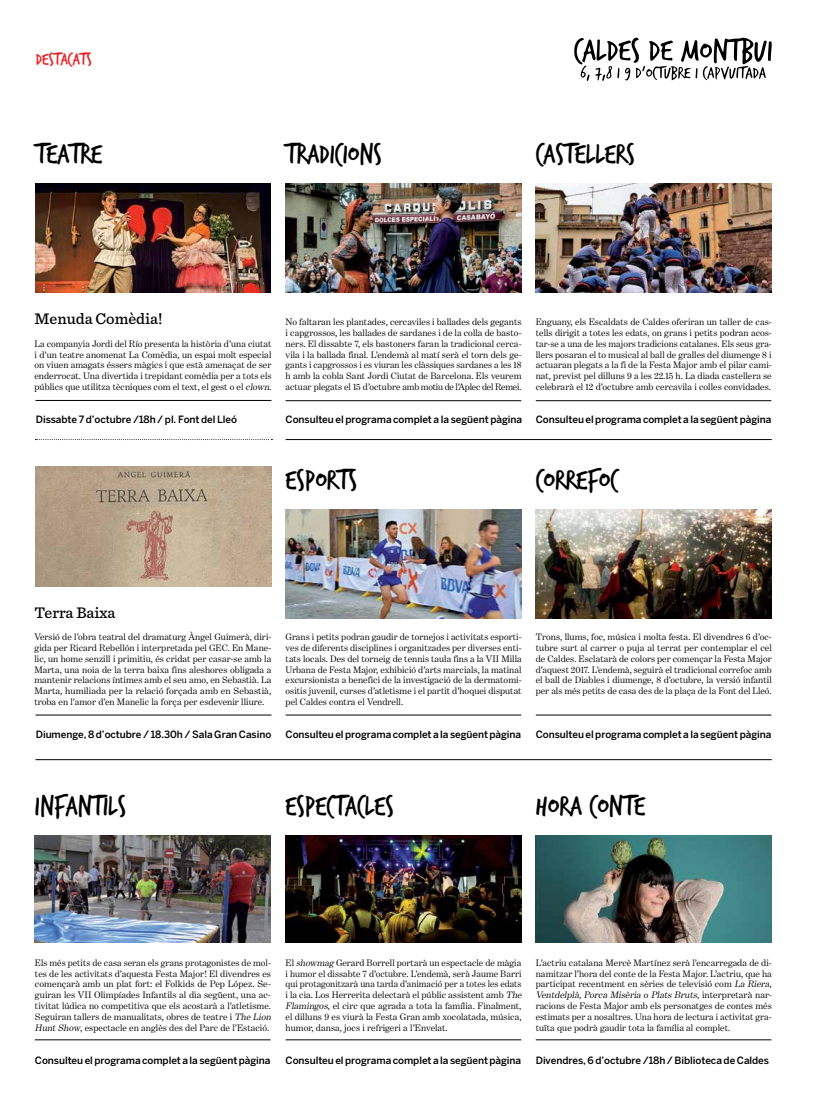
<style>
.page{position:relative;width:820px;height:1106px;background:#fff}
.page>*{position:absolute;margin:0;border:0;box-sizing:border-box;transform-origin:0 0}
.t1{font:30px "Trash Hand";color:#000}
.t2{font:18px "Trash Hand";letter-spacing:.005em;color:#ed1d24}
.t3{font:500 16px "Sentinel";color:#000}
.t4{font:500 10px "Benton Sans";letter-spacing:-.01em;color:#000}
.t5{font:9.5px/10.9px "Benton Modern One";letter-spacing:.005em;color:#000;text-align:justify}
.s1{font-style:italic}
</style>
<div class="page">
<svg style="left:574px;top:37px;width:197px;height:44px"></svg>
<hr style="left:35px;top:759px;width:736px;height:1px;background:#000">
<hr style="left:285px;top:439px;width:486px;height:1px;background:#000">
<svg style="left:35px;top:439px;width:237px;height:1px"></svg>
<img style="left:35px;top:184px;width:235px;height:108px">
<img style="left:35px;top:466px;width:236px;height:120px">
<img style="left:285px;top:184px;width:236px;height:108px">
<img style="left:285px;top:509px;width:236px;height:109px">
<img style="left:285px;top:835px;width:236px;height:108px">
<img style="left:35px;top:835px;width:236px;height:108px">
<img style="left:535px;top:184px;width:236px;height:108px">
<img style="left:535px;top:509px;width:236px;height:109px">
<img style="left:535px;top:835px;width:236px;height:108px">
<hr style="left:285px;top:400px;width:236px;height:1px;background:#000">
<hr style="left:285px;top:714px;width:236px;height:1px;background:#000">
<hr style="left:285px;top:1039px;width:236px;height:1px;background:#000">
<hr style="left:35px;top:1039px;width:235px;height:1px;background:#000">
<hr style="left:35px;top:400px;width:236px;height:1px;background:#000">
<hr style="left:35px;top:714px;width:236px;height:1px;background:#000">
<hr style="left:535px;top:400px;width:236px;height:1px;background:#000">
<hr style="left:535px;top:714px;width:236px;height:1px;background:#000">
<hr style="left:535px;top:1039px;width:236px;height:1px;background:#000">
<h2 class="t2" style="left:36px;top:51px;width:57px">DESTACATS</h2>
<h1 class="t1" style="left:35px;top:139px;width:68px">TEATRE</h1>
<h1 class="t1" style="left:285px;top:139px;width:98px">TRADICIONS</h1>
<h1 class="t1" style="left:535px;top:139px;width:101px">CASTELLERS</h1>
<h3 class="t3" style="left:34px;top:306px;width:130px">Menuda Comèdia!</h3>
<p class="t5" style="left:34px;top:338px;width:238px">La companyia Jordi del Río presenta la història d’una ciutat i d’un teatre anomenat La Comèdia, un espai molt especial on viuen amagats éssers màgics i que està amenaçat de ser enderrocat. Una divertida i trepidant comèdia per a tots els públics que utilitza tècniques com el text, el gest o el <span class="s1">clown</span>.</p>
<p class="t4" style="left:36px;top:413px;width:203px">Dissabte 7 d’octubre /18h / pl. Font del Lleó</p>
<p class="t5" style="left:285px;top:316px;width:237px">No faltaran les plantades, cercaviles i ballades dels gegants i capgrossos, les ballades de sardanes i de la colla de basto&shy;ners. El dissabte 7, els bastoners faran la tradicional cerca&shy;vila i la ballada final. L’endemà al matí serà el torn dels ge&shy;gants i capgrossos i es viuran les clàssiques sardanes a les 18 h amb la cobla Sant Jordi Ciutat de Barcelona. Els veurem actuar plegats el 15 d’octubre amb motiu de l’Aplec del Remei.</p>
<p class="t4" style="left:285px;top:413px;width:238px">Consulteu el programa complet a la següent pàgina</p>
<p class="t5" style="left:535px;top:316px;width:237px">Enguany, els Escaldats de Caldes oferiran un taller de cas&shy;tells dirigit a totes les edats, on grans i petits podran acos&shy;tar-se a una de les majors tradicions catalanes. Els seus gra&shy;llers posaran el to musical al ball de gralles del diumenge 8 i actuaran plegats a la fi de la Festa Major amb el pilar cami&shy;nat, previst pel dilluns 9 a les 22.15 h. La diada castellera se celebrarà el 12 d’octubre amb cercavila i colles convidades.</p>
<p class="t4" style="left:535px;top:413px;width:237px">Consulteu el programa complet a la següent pàgina</p>
<h1 class="t1" style="left:285px;top:465px;width:73px">ESPORTS</h1>
<h1 class="t1" style="left:535px;top:465px;width:84px">CORREFOC</h1>
<h3 class="t3" style="left:34px;top:600px;width:82px">Terra Baixa</h3>
<p class="t5" style="left:34px;top:631px;width:238px">Versió de l’obra teatral del dramaturg Àngel Guimerà, diri&shy;gida per Ricard Rebellón i interpretada pel GEC. En Mane&shy;lic, un home senzill i primitiu, és cridat per casar-se amb la Marta, una noia de la terra baixa fins aleshores obligada a mantenir relacions íntimes amb el seu amo, en Sebastià. La Marta, humiliada per la relació forçada amb en Sebastià, troba en l’amor d’en Manelic la força per esdevenir lliure.</p>
<p class="t4" style="left:36px;top:728px;width:237px">Diumenge, 8 d’octubre / 18.30h / Sala Gran Casino</p>
<p class="t5" style="left:285px;top:631px;width:237px">Grans i petits podran gaudir de tornejos i activitats esporti&shy;ves de diferents disciplines i organitzades per diverses enti&shy;tats locals. Des del torneig de tennis taula fins a la VII Milla Urbana de Festa Major, exhibició d’arts marcials, la matinal excursionista a benefici de la investigació de la dermatomi&shy;ositis juvenil, curses d’atletisme i el partit d’hoquei disputat pel Caldes contra el Vendrell.</p>
<p class="t4" style="left:285px;top:728px;width:237px">Consulteu el programa complet a la següent pàgina</p>
<p class="t5" style="left:535px;top:631px;width:237px">Trons, llums, foc, música i molta festa. El divendres 6 d’oc&shy;tubre surt al carrer o puja al terrat per contemplar el cel de Caldes. Esclatarà de colors per començar la Festa Major d’aquest 2017. L’endemà, seguirà el tradicional correfoc amb el ball de Diables i diumenge, 8 d’octubre, la versió infantil per als més petits de casa des de la plaça de la Font del Lleó.</p>
<p class="t4" style="left:535px;top:728px;width:237px">Consulteu el programa complet a la següent pàgina</p>
<h1 class="t1" style="left:35px;top:791px;width:92px">INFANTILS</h1>
<h1 class="t1" style="left:285px;top:791px;width:110px">ESPECTACLES</h1>
<h1 class="t1" style="left:535px;top:791px;width:111px">HORA CONTE</h1>
<p class="t5" style="left:35px;top:957px;width:239px;text-align:left">Els més petits de casa seran els grans protagonistes de mol&shy;tes de les activitats d’aquesta Festa Major! El divendres es començarà amb un plat fort: el Folkids de Pep López. Se&shy;guiran les VII Olimpíades Infantils al dia següent, una ac&shy;tivitat lúdica no competitiva que els acostarà a l’atletisme.<br>Seguiran tallers de manualitats, obres de teatre i <span class="s1">The Lion Hunt Show</span>, espectacle en anglès des del Parc de l’Estació.</p>
<p class="t5" style="left:285px;top:957px;width:239px;text-align:left">El <span class="s1">showmag</span> Gerard Borrell portarà un espectacle de màgia i humor el dissabte 7 d’octubre. L’endemà, serà Jaume Barri qui protagonitzarà una tarda d’animació per a totes les edats i la cia. Los Herrerita delectarà el públic assistent amb <span class="s1">The Flamingos</span>, el circ que agrada a tota la família. Finalment, el dilluns 9 es viurà la Festa Gran amb xocolatada, música, humor, dansa, jocs i refrigeri a l’Envelat.</p>
<p class="t4" style="left:35px;top:1053px;width:237px">Consulteu el programa complet a la següent pàgina</p>
<p class="t4" style="left:285px;top:1053px;width:237px">Consulteu el programa complet a la següent pàgina</p>
<p class="t5" style="left:535px;top:957px;width:237px">L’actriu catalana Mercè Martínez serà l’encarregada de di&shy;namitzar l’hora del conte de la Festa Major. L’actriu, que ha participat recentment en sèries de televisió com <span class="s1">La Riera</span>, <span class="s1">Ventdelplà</span>, <span class="s1">Porca Misèria</span> o <span class="s1">Plats Bruts</span>, i n t e r p r e t a r à n a r - racions de Festa Major amb els personatges de contes més estimats per a nosaltres. Una hora de lectura i activitat gra&shy;tuïta que podrà gaudir tota la família al complet.</p>
<p class="t4" style="left:535px;top:1053px;width:235px">Divendres, 6 d’octubre /18h / Biblioteca de Caldes</p>
</div>
